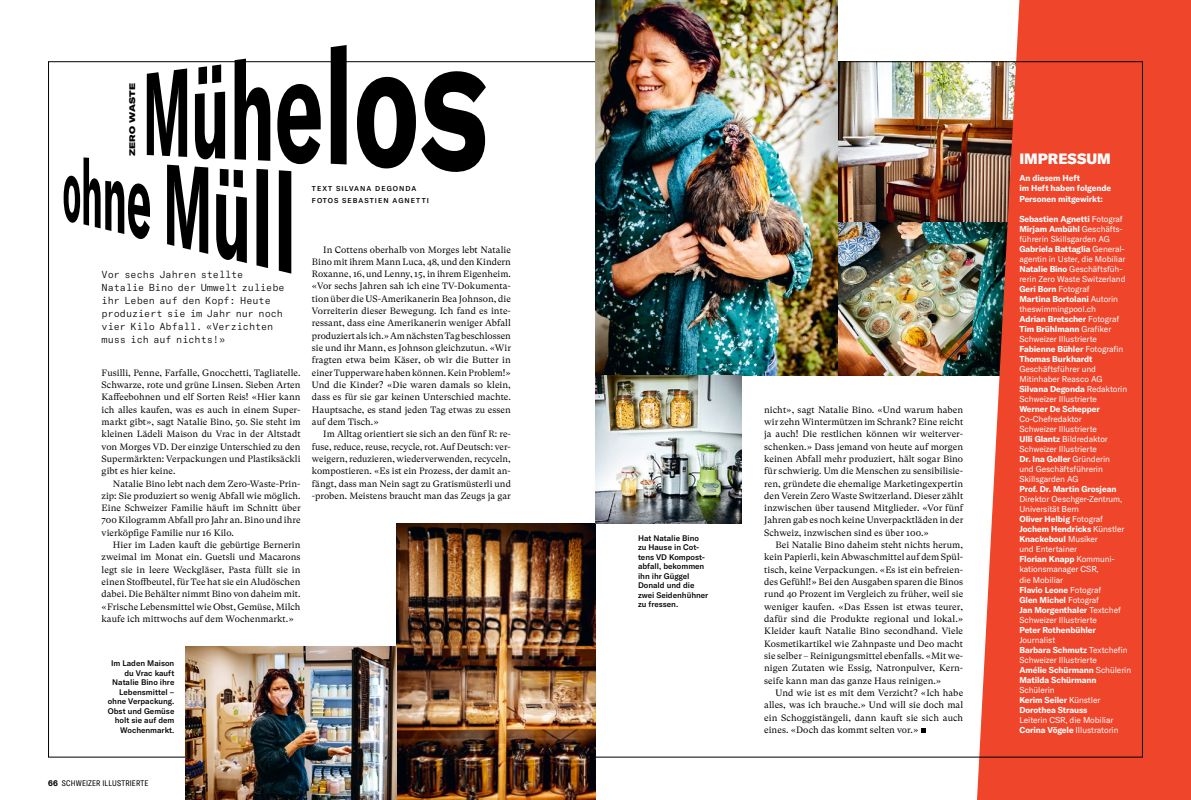
<style>
.page{position:relative;width:1191px;height:800px;background:#fff}
.page>*{position:absolute;margin:0;border:0;box-sizing:border-box;transform-origin:0 0}
._904_Box_Tit_GTAmExp{font:900 14.7px "GT America";color:#fff}
._303_Lead_Mono_gross{font:300 10px/13px "GT America Mono";letter-spacing:-.01em;color:#000}
._500_LT_GTSupText_BS{font:9.2px/12.3px "GT Super Text";letter-spacing:.005em;color:#000;text-align:justify}
._901_Box_Txt_GTAm_FS{font:8.5px/10px "GT America";letter-spacing:-.01em;color:#fff}
._901_Box_Txt_GTAm_FS-2{font:700 8.5px/10.5px "GT America";letter-spacing:-.01em;color:#fff}
._800_Legi_GTAm_Med_x{font:500 8px/9.5px "GT America";color:#000;text-align:right}
.t1{font:condensed 8px "GT America";letter-spacing:.025em;color:#000}
._904_Box_Tit_GTAmExp-2{font:900 expanded 8px "GT America";letter-spacing:.015em;color:#000}
._401_AUTOR_GTAm_x07{font:500 7px/12.3px "GT America";letter-spacing:.15em;color:#000}
.s1{font-weight:700;font-stretch:normal}
.s2{font-weight:700}
.s3{font-weight:400}
</style>
<div class="page">
<img style="left:837px;top:63px;width:140px;height:159px">
<img style="left:837px;top:222px;width:140px;height:153px">
<svg style="left:977px;top:0;width:214px;height:799px;background:#e64f36"></svg>
<img style="left:396px;top:523px;width:199px;height:276px">
<img style="left:595px;top:0;width:242px;height:375px">
<img style="left:595px;top:375px;width:146px;height:148px">
<img style="left:186px;top:646px;width:210px;height:153px">
<svg style="left:921px;top:728px;width:4px;height:4px"></svg>
<svg style="left:277px;top:84px;width:44px;height:80px"></svg>
<div style="left:331px;top:45px;width:15px;height:119px;background:#000"></div>
<svg style="left:357px;top:71px;width:129px;height:101px"></svg>
<svg style="left:64px;top:59px;width:206px;height:209px"></svg>
<svg style="left:279px;top:170px;width:12px;height:103px"></svg>
<p class="_904_Box_Tit_GTAmExp-2" style="left:127px;top:156px;width:74px;rotate:-90deg">ZERO WASTE</p>
<p class="_401_AUTOR_GTAm_x07" style="left:312px;top:182px;width:118px">TEXT SILVANA DEGONDA<br>FOTOS SEBASTIEN AGNETTI</p>
<p class="_303_Lead_Mono_gross" style="left:102px;top:268px;width:184px">Vor sechs Jahren stellte<br>Natalie Bino der Umwelt zuliebe ihr Leben auf den Kopf: Heute produziert sie im Jahr nur noch vier Kilo Abfall. «Verzichten muss ich auf nichts!»</p>
<p class="_500_LT_GTSupText_BS" style="left:102px;top:366px;width:200px">Fusilli, Penne, Farfalle, Gnocchetti, Tagliatelle.<br>Schwarze, rote und grüne Linsen. Sieben Arten Kaffeebohnen und elf Sorten Reis! «Hier kann ich alles kaufen, was es auch in einem Super&shy;markt gibt», sagt Natalie Bino, 50. Sie steht im kleinen Lädeli Maison du Vrac in der Altstadt von Morges VD. Der einzige Unterschied zu den Supermärkten: Verpackungen und Plastiksäckli gibt es hier keine.</p>
<p class="_500_LT_GTSupText_BS" style="left:102px;top:477px;width:200px;text-indent:11px">Natalie Bino lebt nach dem Zero-Waste-Prin&shy;zip: Sie produziert so wenig Abfall wie möglich.<br>Eine Schweizer Familie häuft im Schnitt über 700 Kilogramm Abfall pro Jahr an. Bino und ihre vierköpfige Familie nur 16 Kilo.</p>
<p class="_500_LT_GTSupText_BS" style="left:102px;top:538px;width:200px;text-indent:11px">Hier im Laden kauft die gebürtige Bernerin zweimal im Monat ein. Guetsli und Macarons legt sie in leere Weckgläser, Pasta füllt sie in einen Stoffbeutel, für Tee hat sie ein Aludöschen dabei. Die Behälter nimmt Bino von daheim mit. «Frische Lebensmittel wie Obst, Gemüse, Milch kaufe ich mittwochs auf dem Wochenmarkt.»</p>
<p class="_500_LT_GTSupText_BS" style="left:312px;top:243px;width:200px;text-indent:11px">In Cottens oberhalb von Morges lebt Natalie Bino mit ihrem Mann Luca, 48, und den Kindern Roxanne, 16, und Lenny, 15, in ihrem Eigenheim. «Vor sechs Jahren sah ich eine TV-Dokumenta&shy;tion über die US-Amerikanerin Bea Johnson, die Vorreiterin dieser Bewegung. Ich fand es inte&shy;ressant, dass eine Amerikanerin weniger Abfall produziert als ich.» Am nächsten Tag beschlossen sie und ihr Mann, es Johnson gleichzutun. «Wir fragten etwa beim Käser, ob wir die Butter in einer Tupperware haben können. Kein Problem!» Und die Kinder? «Die waren damals so klein, dass es für sie gar keinen Unterschied machte.<br>Hauptsache, es stand jeden Tag etwas zu essen auf dem Tisch.»</p>
<p class="_500_LT_GTSupText_BS" style="left:312px;top:428px;width:200px;text-indent:11px">Im Alltag orientiert sie sich an den fünf R: re&shy;fuse, reduce, reuse, recycle, rot. Auf Deutsch: ver&shy;weigern, reduzieren, wiederverwenden, recyceln, kompostieren. «Es ist ein Prozess, der damit an&shy;fängt, dass man Nein sagt zu Gratismüsterli und -proben. Meistens braucht man das Zeugs ja gar</p>
<p class="_800_Legi_GTAm_Med_x" style="left:108px;top:658px;width:68px">Im Laden Maison du Vrac kauft<br>Natalie Bino ihre<br>Lebensmittel – ohne Verpackung.<br>Obst und Gemüse holt sie auf dem<br>Wochenmarkt.</p>
<p class="t1" style="left:48px;top:778px;width:102px"><span class="s1">66</span> SCHWEIZER ILLUSTRIERTE</p>
<p class="_800_Legi_GTAm_Med_x" style="left:638px;top:532px;width:72px;text-align:left">Hat Natalie Bino zu Hause in Cot&shy;tens VD Kompost&shy;abfall, bekommen ihn ihr Güggel<br>Donald und die zwei Seidenhühner zu fressen.</p>
<p class="_500_LT_GTSupText_BS" style="left:764px;top:403px;width:200px">nicht», sagt Natalie Bino. «Und warum haben wir zehn Wintermützen im Schrank? Eine reicht ja auch! Die restlichen können wir weiterver&shy;schenken.» Dass jemand von heute auf morgen keinen Abfall mehr produziert, hält sogar Bino für schwierig. Um die Menschen zu sensibilisie&shy;ren, gründete die ehemalige Marketingexpertin den Verein Zero Waste Switzerland. Dieser zählt inzwischen über tausend Mitglieder. «Vor fünf Jahren gab es noch keine Unverpacktläden in der Schweiz, inzwischen sind es über 100.»</p>
<p class="_500_LT_GTSupText_BS" style="left:764px;top:538px;width:200px;text-indent:11px">Bei Natalie Bino daheim steht nichts herum, kein Papierli, kein Abwaschmittel auf dem Spül&shy;tisch, keine Verpackungen. «Es ist ein befreien&shy;des Gefühl!» Bei den Ausgaben sparen die Binos rund 40 Prozent im Vergleich zu früher, weil sie weniger kaufen. «Das Essen ist etwas teurer, dafür sind die Produkte regional und lokal.» Kleider kauft Natalie Bino secondhand. Viele Kosmetikartikel wie Zahnpaste und Deo macht sie selber – Reinigungsmittel ebenfalls. «Mit we&shy;nigen Zutaten wie Essig, Natronpulver, Kern&shy;seife kann man das ganze Haus reinigen.»</p>
<p class="_500_LT_GTSupText_BS" style="left:764px;top:686px;width:200px;text-indent:11px">Und wie ist es mit dem Verzicht? «Ich habe alles, was ich brauche.» Und will sie doch mal ein Schoggistängeli, dann kauft sie sich auch eines. «Doch das kommt selten vor.»</p>
<p class="_904_Box_Tit_GTAmExp" style="left:1019px;top:149px;width:93px">IMPRESSUM</p>
<p class="_901_Box_Txt_GTAm_FS-2" style="left:1019px;top:172px;width:93px">An diesem Heft<br>im Heft haben folgende<br>Personen mitgewirkt:</p>
<p class="_901_Box_Txt_GTAm_FS" style="left:1019px;top:214px;width:105px;text-align:justify"><span class="s2">Sebastien Agnetti</span> Fotograf <span class="s2">Mirjam Ambühl</span> Geschäfts&shy;führerin Skillsgarden AG</p>
<p class="_901_Box_Txt_GTAm_FS" style="left:1019px;top:244px;width:107px"><span class="s2">Gabriela Battaglia</span> General&shy;agentin in Uster, die Mobiliar</p>
<p class="_901_Box_Txt_GTAm_FS" style="left:1019px;top:264px;width:108px"><span class="s2">Natalie Bino</span> Geschäftsfüh&shy;rerin Zero Waste Switzerland</p>
<p class="_901_Box_Txt_GTAm_FS-2" style="left:1019px;top:284px;width:72px">Geri Born <span class="s3">Fotograf</span></p>
<p class="_901_Box_Txt_GTAm_FS" style="left:1019px;top:294px;width:100px"><span class="s2">Martina Bortolani</span> Autorin theswimmingpool.ch</p>
<p class="_901_Box_Txt_GTAm_FS" style="left:1019px;top:314px;width:101px"><span class="s2">Adrian Bretscher</span> Fotograf<br><span class="s2">Tim Brühlmann</span> Grafiker<br>Schweizer Illustrierte</p>
<p class="_901_Box_Txt_GTAm_FS-2" style="left:1019px;top:344px;width:105px">Fabienne Bühler <span class="s3">Fotografin</span></p>
<p class="_901_Box_Txt_GTAm_FS" style="left:1019px;top:354px;width:84px"><span class="s2">Thomas Burkhardt<br></span>Geschäftsführer und<br>Mitinhaber Reasco AG</p>
<p class="_901_Box_Txt_GTAm_FS" style="left:1019px;top:384px;width:109px"><span class="s2">Silvana Degonda</span> Redaktorin<br>Schweizer Illustrierte</p>
<p class="_901_Box_Txt_GTAm_FS" style="left:1019px;top:404px;width:82px"><span class="s2">Werner De Schepper<br></span>Co-Chefredaktor<br>Schweizer Illustrierte</p>
<p class="_901_Box_Txt_GTAm_FS" style="left:1019px;top:434px;width:90px"><span class="s2">Ulli Glantz</span> Bildredaktor<br>Schweizer Illustrierte</p>
<p class="_901_Box_Txt_GTAm_FS" style="left:1019px;top:454px;width:92px"><span class="s2">Dr. Ina Goller</span> Gründerin und Geschäftsführerin<br>Skillsgarden AG</p>
<p class="_901_Box_Txt_GTAm_FS" style="left:1019px;top:484px;width:104px"><span class="s2">Prof. Dr. Martin Grosjean<br></span>Direktor Oeschger-Zentrum,<br>Universität Bern</p>
<p class="_901_Box_Txt_GTAm_FS-2" style="left:1019px;top:514px;width:85px">Oliver Helbig <span class="s3">Fotograf</span></p>
<p class="_901_Box_Txt_GTAm_FS-2" style="left:1019px;top:524px;width:106px">Jochem Hendricks <span class="s3">Künstler</span></p>
<p class="_901_Box_Txt_GTAm_FS" style="left:1019px;top:534px;width:80px"><span class="s2">Knackeboul</span> Musiker und Entertainer</p>
<p class="_901_Box_Txt_GTAm_FS" style="left:1019px;top:554px;width:96px"><span class="s2">Florian Knapp</span> Kommuni&shy;kationsmanager CSR,<br>die Mobiliar</p>
<p class="_901_Box_Txt_GTAm_FS-2" style="left:1019px;top:584px;width:83px">Flavio Leone <span class="s3">Fotograf</span></p>
<p class="_901_Box_Txt_GTAm_FS-2" style="left:1019px;top:594px;width:81px">Glen Michel <span class="s3">Fotograf</span></p>
<p class="_901_Box_Txt_GTAm_FS" style="left:1019px;top:604px;width:103px"><span class="s2">Jan Morgenthaler</span> Textchef<br>Schweizer Illustrierte</p>
<p class="_901_Box_Txt_GTAm_FS-2" style="left:1019px;top:624px;width:78px;line-height:10px">Peter Rothenbühler<br><span class="s3">Journalist</span></p>
<p class="_901_Box_Txt_GTAm_FS" style="left:1019px;top:644px;width:110px"><span class="s2">Barbara Schmutz</span> Textchefin<br>Schweizer Illustrierte</p>
<p class="_901_Box_Txt_GTAm_FS-2" style="left:1019px;top:664px;width:113px">Amélie Schürmann <span class="s3">Schülerin</span></p>
<p class="_901_Box_Txt_GTAm_FS-2" style="left:1019px;top:674px;width:78px;line-height:10px">Matilda Schürmann<br><span class="s3">Schülerin</span></p>
<p class="_901_Box_Txt_GTAm_FS-2" style="left:1019px;top:694px;width:82px">Kerim Seiler <span class="s3">Künstler</span></p>
<p class="_901_Box_Txt_GTAm_FS" style="left:1019px;top:704px;width:96px"><span class="s2">Dorothea Strauss<br></span>Leiterin CSR, die Mobiliar</p>
<p class="_901_Box_Txt_GTAm_FS" style="left:1019px;top:724px;width:101px"><span class="s2">Corina Vögele</span> Illustratorin</p>
</div>
